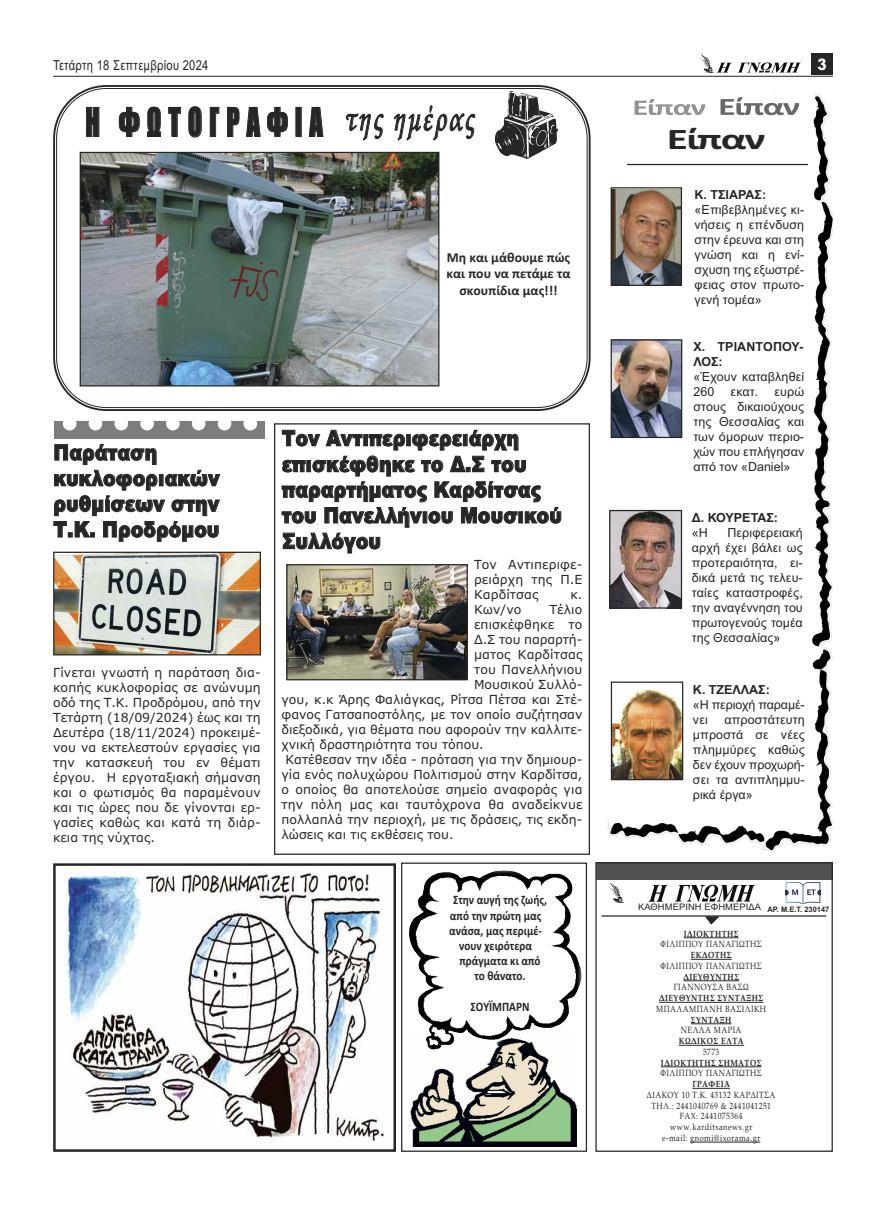
<style>
.page{position:relative;width:886px;height:1205px;background:#fff}
.page>*{position:absolute;margin:0;border:0;box-sizing:border-box;transform-origin:0 0}
.t1{font:36.5px "Impact";letter-spacing:.27em;color:#272627;scale:.72 1}
.t2{font:700 30px "Calibri";letter-spacing:-.04em;color:#272627;scale:1.45 1}
.t3{font:900 21.5px/25.8px "Arial";letter-spacing:.01em;color:#272627;scale:.87 1}
.t4{font:900 15.75px "Arial";color:#fff;scale:.87 1}
.t5{font:700 13.75px/16.5px "Calibri";color:#272627;text-align:center}
.t6{font:13.75px "Arial";letter-spacing:.025em;color:#272627;scale:.81 1}
.t7{font:700 13px/15.1px "Calibri";color:#272627;text-align:center;scale:.87 1}
.t8{font:12.5px/15px "Verdana";color:#272627;text-align:justify}
.t9{font:12.5px/15px "Arial";color:#272627}
.t10{font:700 12.5px/15px "Arial";color:#272627}
.t11{font:9px/10.8px "Book Antiqua";letter-spacing:.06em;color:#272627;text-align:center;scale:.83 1}
.t12{font:9px "Arial";letter-spacing:.01em;color:#272627;scale:1.04 1}
.t13{font:700 7.5px "Arial";color:#272627}
.s1{font-weight:700}
.s2{font-weight:400}
</style>
<div class="page">
<div style="left:595px;top:862px;width:238px;height:290px;border:1px solid #272627"></div>
<svg style="left:596px;top:862px;width:237px;height:18px;background:#4e4d4e"></svg>
<img style="left:648px;top:884px;width:106px;height:18px">
<img style="left:608px;top:883px;width:15px;height:19px">
<hr style="left:684px;top:937px;width:54px;height:1px;background:#272627">
<hr style="left:691px;top:959px;width:41px;height:1px;background:#272627">
<hr style="left:683px;top:980px;width:56px;height:1px;background:#272627">
<hr style="left:659px;top:1002px;width:51px;height:1px;background:#272627">
<hr style="left:710px;top:1002px;width:53px;height:1px;background:#272627">
<hr style="left:691px;top:1023px;width:40px;height:1px;background:#272627">
<hr style="left:679px;top:1045px;width:65px;height:1px;background:#272627">
<hr style="left:661px;top:1066px;width:100px;height:1px;background:#272627">
<hr style="left:692px;top:1088px;width:38px;height:1px;background:#272627">
<hr style="left:690px;top:1142px;width:70px;height:1px;background:#272627">
<hr style="left:601px;top:915px;width:225px;height:1px;background:#272627">
<svg style="left:705px;top:916px;width:14px;height:8px"></svg>
<div style="left:401px;top:862px;width:186px;height:290px;border:1px solid #272627"></div>
<img style="left:64px;top:871px;width:321px;height:270px">
<div style="left:53px;top:863px;width:343px;height:289px;border:2px solid #272627"></div>
<img style="left:410px;top:1049px;width:167px;height:97px">
<img style="left:409px;top:870px;width:172px;height:179px">
<svg style="left:53px;top:85px;width:538px;height:326px"></svg>
<svg style="left:56px;top:88px;width:532px;height:320px"></svg>
<img style="left:495px;top:92px;width:62px;height:66px">
<div style="left:54px;top:422px;width:211px;height:17px;background:#7d7d7d"></div>
<svg style="left:63px;top:421px;width:174px;height:9px"></svg>
<svg style="left:243px;top:421px;width:14px;height:9px"></svg>
<div style="left:274px;top:423px;width:316px;height:432px;border:1px solid #272627"></div>
<hr style="left:53px;top:76px;width:780px;height:1px;background:#272627">
<div style="left:811px;top:54px;width:21px;height:21px;background:#272627"></div>
<img style="left:716px;top:62px;width:85px;height:11px">
<img style="left:699px;top:54px;width:15px;height:19px">
<img style="left:607px;top:93px;width:226px;height:759px">
<img style="left:634px;top:99px;width:57px;height:16px">
<img style="left:720px;top:97px;width:64px;height:18px">
<hr style="left:627px;top:164px;width:181px;height:1px;background:#272627">
<img style="left:613px;top:189px;width:67px;height:95px">
<div style="left:611px;top:187px;width:71px;height:99px;border:1px solid #272627"></div>
<img style="left:613px;top:341px;width:67px;height:95px">
<div style="left:611px;top:339px;width:71px;height:99px;border:1px solid #272627"></div>
<img style="left:611px;top:512px;width:69px;height:95px">
<div style="left:609px;top:510px;width:73px;height:99px;border:1px solid #272627"></div>
<div style="left:611px;top:682px;width:72px;height:97px;background:#fff"></div>
<img style="left:613px;top:690px;width:68px;height:88px">
<div style="left:611px;top:681px;width:72px;height:99px;border:1px solid #272627"></div>
<img style="left:82px;top:154px;width:355px;height:230px">
<div style="left:80px;top:152px;width:359px;height:234px;border:1px solid #272627"></div>
<img style="left:288px;top:566px;width:178px;height:112px">
<div style="left:286px;top:564px;width:182px;height:116px;border:1px solid #272627"></div>
<img style="left:785px;top:882px;width:36px;height:21px">
<img style="left:55px;top:554px;width:204px;height:99px">
<div style="left:53px;top:552px;width:208px;height:103px;border:1px solid #272627"></div>
<p class="t6" style="left:53px;top:58px;width:193px">Τετάρτη 18 Σεπτεµβρίου 2024</p>
<p class="t4" style="left:817px;top:55px;width:12px">3</p>
<p class="t1" style="left:85px;top:102px;width:540px">Η ΦΩΤΟΓΡΑΦΙΑ <sup>της</sup> <sup>ηµέρας</sup></p>
<p class="t5" style="left:447px;top:249px;width:125px">Μη και μάθουμε πώς και που να πετάμε τα σκουπίδια μας!!!</p>
<p class="t3" style="left:53px;top:440px;width:192px">Παράταση κυκλοφοριακών ρυθµίσεων στην<br>Τ.Κ. Προδρόµου</p>
<p class="t8" style="left:53px;top:665px;width:209px">Γίνεται γνωστή η παράταση δια&shy;κοπής κυκλοφορίας σε ανώνυµη οδό της Τ.Κ. Προδρόµου, από την Τετάρτη (18/09/2024) έως και τη ∆ευτέρα (18/11/2024) προκειµέ&shy;νου να εκτελεστούν εργασίες για την κατασκευή του εν θέµατι έργου. Η εργοταξιακή σήµανση και ο φωτισµός θα παραµένουν και τις ώρες που δε γίνονται ερ&shy;γασίες καθώς και κατά τη διάρ&shy;κεια της νύχτας.</p>
<p class="t3" style="left:282px;top:425px;width:323px">Τον Αντιπεριφερειάρχη επισκέφθηκε το ∆.Σ του παραρτήµατος Καρδίτσας του Πανελλήνιου Μουσικού<br>Συλλόγου</p>
<p class="t8" style="left:474px;top:557px;width:110px">Τον Αντιπεριφε&shy;ρειάρχη της Π.Ε Καρδίτσας</p>
<p class="t8" style="left:570px;top:587px;width:14px">κ.</p>
<p class="t8" style="left:474px;top:602px;width:49px">Κων/νο</p>
<p class="t8" style="left:549px;top:602px;width:35px">Τέλιο</p>
<p class="t8" style="left:474px;top:617px;width:110px">επισκέφθηκε το</p>
<p class="t8" style="left:474px;top:632px;width:110px">∆.Σ του παραρτή-</p>
<p class="t8" style="left:474px;top:647px;width:110px">µατος Καρδίτσας</p>
<p class="t8" style="left:474px;top:662px;width:110px">του Πανελλήνιου</p>
<p class="t8" style="left:474px;top:677px;width:110px">Μουσικού Συλλό-</p>
<p class="t8" style="left:281px;top:692px;width:302px">γου, κ.κ Άρης Φαλιάγκας, Ρίτσα Πέτσα και Στέ-</p>
<p class="t8" style="left:281px;top:707px;width:302px">φανος Γατσαποστόλης, µε τον οποίο συζήτησαν</p>
<p class="t8" style="left:281px;top:722px;width:302px">διεξοδικά, για θέµατα που αφορούν την καλλιτε-</p>
<p class="t8" style="left:281px;top:737px;width:204px">χνική δραστηριότητα του τόπου.</p>
<p class="t8" style="left:286px;top:752px;width:298px">Κατέθεσαν την ιδέα - πρόταση για την δηµιουρ-</p>
<p class="t8" style="left:281px;top:767px;width:302px">γία ενός πολυχώρου Πολιτισµού στην Καρδίτσα,</p>
<p class="t8" style="left:281px;top:782px;width:302px">ο οποίος θα αποτελούσε σηµείο αναφοράς για</p>
<p class="t8" style="left:281px;top:797px;width:302px">την πόλη µας και ταυτόχρονα θα αναδείκνυε</p>
<p class="t8" style="left:281px;top:812px;width:302px">πολλαπλά την περιοχή, µε τις δράσεις, τις εκδη-</p>
<p class="t8" style="left:281px;top:827px;width:174px">λώσεις και τις εκθέσεις του.</p>
<p class="t7" style="left:449px;top:892px;width:114px">Στην αυγή της ζωής, από την πρώτη μας ανάσα, μας περιμέ&shy;νουν χειρότερα πράγματα κι από<br>το θάνατο.</p>
<p class="t7" style="left:470px;top:999px;width:69px">ΣΟΥΪΜΠΑΡΝ</p>
<p class="t2" style="left:667px;top:121px;width:69px">Είπαν</p>
<p class="t9" style="left:694px;top:187px;width:111px"><span class="s1">Κ. ΤΣΙΑΡΑΣ: </span>«Επιβεβληµένες κι&shy;νήσεις η επένδυση στην έρευνα και στη γνώση και η ενί&shy;σχυση της εξωστρέ&shy;φειας στον πρωτο&shy;γενή τοµέα»</p>
<p class="t9" style="left:693px;top:339px;width:112px"><span class="s1">Χ. ΤΡΙΑΝΤΟΠΟΥ-<br>ΛΟΣ:<br></span>«Έχουν καταβληθεί<br>260</p>
<p class="t9" style="left:693px;top:384px;width:112px;text-align:justify;text-indent:81px">ευρώ στους δικαιούχους της Θεσσαλίας και των όµορων περιο&shy;χών που επλήγησαν από τον «Daniel»</p>
<p class="t9" style="left:730px;top:384px;width:29px">εκατ.</p>
<p class="t10" style="left:692px;top:510px;width:88px">∆. ΚΟΥΡΕΤΑΣ: <span class="s2">«Η</span></p>
<p class="t9" style="left:692px;top:525px;width:112px;text-align:justify;text-indent:35px">Περιφερειακή αρχή έχει βάλει ως προτεραιότητα, ει&shy;δικά µετά τις τελευ&shy;ταίες καταστροφές, την αναγέννηση του πρωτογενούς τοµέα της Θεσσαλίας»</p>
<p class="t9" style="left:693px;top:682px;width:113px"><span class="s1">Κ. ΤΖΕΛΛΑΣ:<br></span>«Η περιοχή παραµέ&shy;νει</p>
<p class="t9" style="left:693px;top:712px;width:113px;text-align:justify;text-indent:32px">απροστάτευτη µπροστά σε νέες πληµµύρες καθώς δεν έχουν προχωρή&shy;σει τα αντιπληµµυ&shy;ρικά έργα»</p>
<p class="t12" style="left:638px;top:902px;width:120px">ΚΑΘΗΜΕΡΙΝΗ ΕΦΗΜΕΡΙ∆Α</p>
<p class="t13" style="left:767px;top:905px;width:63px">ΑΡ. Μ.Ε.Τ. 230147</p>
<p class="t11" style="left:647px;top:928px;width:156px"><span class="s1">Ι∆ΙΟΚΤΗΤΗΣ<br></span>ΦΙΛΙΠΠΟΥ ΠΑΝΑΓΙΩΤΗΣ<br><span class="s1">ΕΚ∆ΟΤΗΣ<br></span>ΦΙΛΙΠΠΟΥ ΠΑΝΑΓΙΩΤΗΣ <span class="s1">∆ΙΕΥΘΥΝΤΗΣ<br></span>ΓΙΑΝΝΟΥΣΑ ΒΑΣΩ <span class="s1">∆ΙΕΥΘΥΝΤΗΣ ΣΥΝΤΑΞΗΣ<br></span>ΜΠΑΛΑΜΠΑΝΗ ΒΑΣΙΛΙΚΗ<br><span class="s1">ΣΥΝΤΑΞΗ<br></span>ΝΕΛΛΑ ΜΑΡΙΑ<br><span class="s1">ΚΩ∆ΙΚΟΣ ΕΛΤΑ<br></span>5773<br><span class="s1">Ι∆ΙΟΚΤΗΤΗΣ ΣΗΜΑΤΟΣ<br></span>ΦΙΛΙΠΠΟΥ ΠΑΝΑΓΙΩΤΗΣ<br><span class="s1">ΓΡΑΦΕΙΑ<br></span>∆ΙΑΚΟΥ 10 Τ.Κ. 43132 ΚΑΡ∆ΙΤΣΑ<br>ΤΗΛ.: 2441040769 &amp; 2441041251<br>FAX: 2441075364 www.karditsanews.gr<br>e-mail: gnomi@ixorama.gr</p>
</div>
